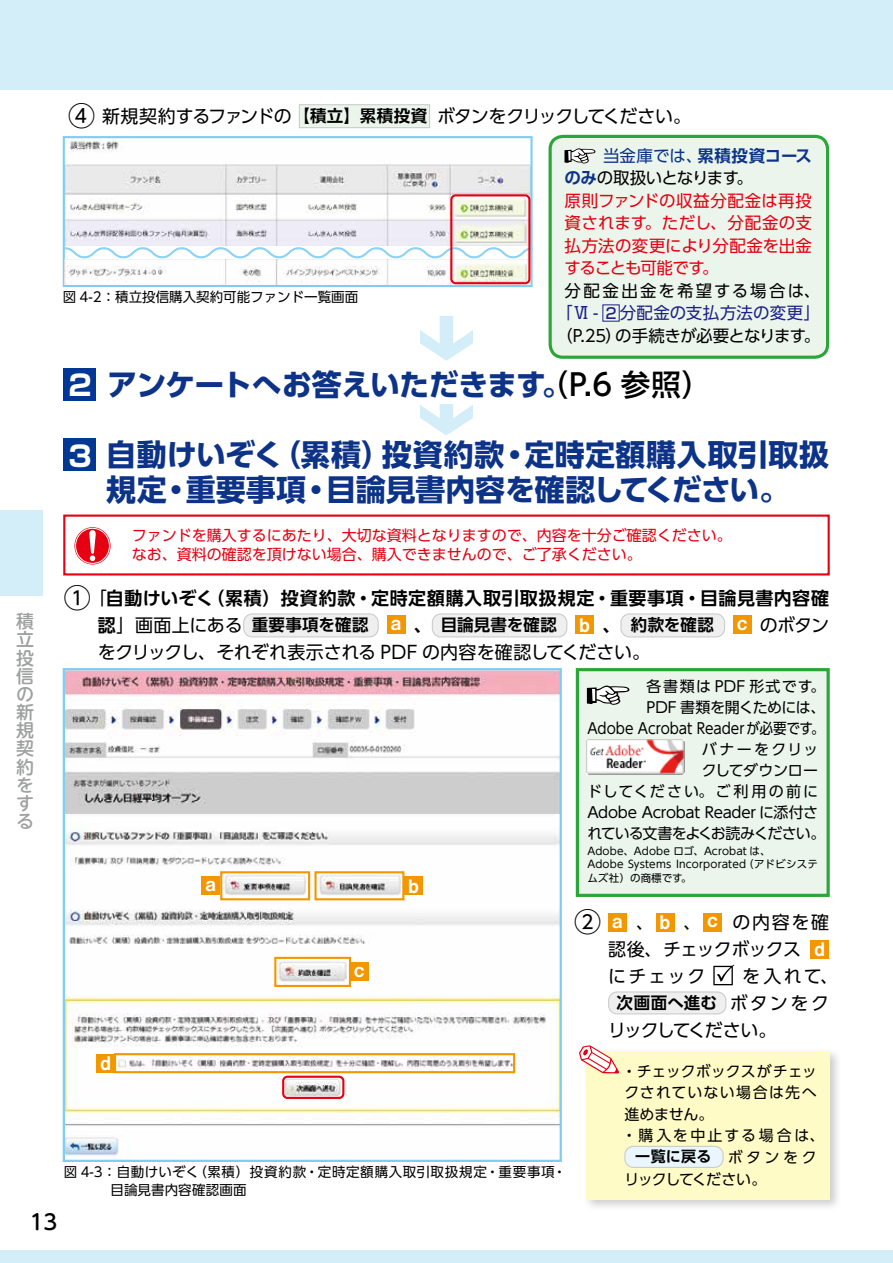
<style>
.page{position:relative;width:893px;height:1263px;background:#fff}
.page>*{position:absolute;margin:0;border:0;box-sizing:border-box;transform-origin:0 0}
.t1{font:700 30px/34.8px "UD Shin Go Pro";letter-spacing:-.005em;color:#0c3388;text-align:center}
.t2{font:700 30px "UD Shin Go Pro";letter-spacing:-.025em;color:#0c3388}
.t3{font:500 21px "UD Shin M Go Pro";color:#000}
.t4{font:18.6px "Midashi Go Pro MB31";color:#fff}
.t5{font:700 18px "UD Shin Go Pro De";letter-spacing:.03em;color:#000}
.t6{font:18px "UD Shin Go Pro";letter-spacing:-.03em;color:#000}
.t7{font:18px "UD Shin Go Pro";letter-spacing:-.065em;color:#000}
.t8{font:18px/26.8px "UD Shin Go Pro";letter-spacing:.055em;color:#000}
.t9{font:500 18px/18.1px "UD Shin M Go Pro";color:#9fa0a0;text-align:justify}
.t10{font:18px "UD Shin Go Pro";letter-spacing:-.085em;color:#000}
.t11{font:16.5px/22.5px "UD Shin Go Pro";letter-spacing:-.005em;color:#e60012}
.t12{font:16.5px/22.5px "UD Shin Go Pro";letter-spacing:.015em;color:#000;text-align:center}
.t13{font:700 16.5px "UD Shin Go Pro De";letter-spacing:.01em;color:#000}
.t14{font:700 16.5px "UD Shin Go Pro De";letter-spacing:.01em;color:#0c3388}
.t15{font:15px/19.5px "UD Shin Go Pro";color:#e60012}
.t16{font:15px/21.3px "UD Shin Go Pro";letter-spacing:.07em;color:#000}
.t17{font:15px "UD Shin Go Pro";letter-spacing:-.07em;color:#000}
.t18{font:15px "UD Shin Go Pro";letter-spacing:-.005em;color:#000;scale:.91 1}
.t19{font:15px "UD Shin Go Pro";letter-spacing:-.005em;color:#000}
.t20{font:15px "UD Shin Go Pro";letter-spacing:-.03em;color:#000}
.t21{font:15px "UD Shin Go Pro";letter-spacing:.145em;color:#000}
.t22{font:15px "UD Shin Go Pro";letter-spacing:.08em;color:#000}
.t23{font:700 15px "UD Shin Go Pro De";letter-spacing:.02em;color:#000}
.t24{font:15px "UD Shin Go Pro";letter-spacing:.155em;color:#000}
.t25{font:13.5px/18px "UD Shin Go Pro";letter-spacing:.04em;color:#000}
.t26{font:13.5px "UD Shin Go Pro";letter-spacing:.01em;color:#000}
.t27{font:10.5px/13.5px "UD Shin Go Pro";letter-spacing:.015em;color:#000}
.s1{font-size:27px}
.s2{font-family:"UD Shin Go Pro De";font-weight:700;font-size:16.5px}
.s3{font-family:"UD Shin Go Pro";font-weight:400}
.s4{font-family:"UD Shin Go Pro De";font-weight:700;color:#0c3388}
.s5{color:#000}
.s6{color:#1d2088}
.s7{font-family:"G Shin Go Pro";font-weight:500;font-size:15px;color:#1d2088}
.s8{font-family:"Shin Go Pro";font-size:28.5px;color:#fff}
.s9{font-weight:500;color:#000}
.s10{font-family:"UD Shin Go Pro";font-weight:400;font-size:27px}
.s11{font-size:18px}
.s12{font-family:"UD Shin Go Pro";font-weight:400;font-size:18px}
.s13{font-family:"Midashi Go Pro MB31";font-weight:400;font-size:18.6px;color:#fff}
.s14{font-family:"Midashi Go Pro MB31";font-size:18.6px;color:#fff}
</style>
<div class="page">
<div style="left:0;top:1250px;width:893px;height:13px;background:#d3edf9"></div>
<div style="left:0;top:0;width:893px;height:89px;background:#d3edf9"></div>
<div style="left:0;top:510px;width:43px;height:85px;background:#d3edf9"></div>
<div style="left:299px;top:105px;width:131px;height:23px;background:#ebf5ec"></div>
<div style="left:299px;top:104px;width:131px;height:24px;border:1px solid #c9caca"></div>
<div style="left:64px;top:368px;width:32px;height:33px;background:#003894"></div>
<div style="left:64px;top:439px;width:32px;height:32px;background:#003894"></div>
<div style="left:244px;top:614px;width:134px;height:23px;background:#efefef;border-radius:9px"></div>
<div style="left:243px;top:613px;width:136px;height:24px;border:1px solid #c9caca;border-radius:9px"></div>
<div style="left:387px;top:615px;width:18px;height:19px;background:#f39700"></div>
<div style="left:432px;top:614px;width:135px;height:23px;background:#efefef;border-radius:9px"></div>
<div style="left:432px;top:613px;width:135px;height:24px;border:1px solid #c9caca;border-radius:9px"></div>
<div style="left:575px;top:615px;width:19px;height:19px;background:#f39700"></div>
<div style="left:621px;top:614px;width:104px;height:23px;background:#efefef;border-radius:9px"></div>
<div style="left:620px;top:613px;width:105px;height:24px;border:1px solid #c9caca;border-radius:9px"></div>
<div style="left:733px;top:615px;width:19px;height:19px;background:#f39700"></div>
<div style="left:608px;top:913px;width:19px;height:18px;background:#f39700"></div>
<div style="left:656px;top:913px;width:18px;height:18px;background:#f39700"></div>
<div style="left:703px;top:913px;width:19px;height:18px;background:#f39700"></div>
<div style="left:810px;top:940px;width:19px;height:18px;background:#f39700"></div>
<svg style="left:713px;top:964px;width:21px;height:21px"></svg>
<div style="left:609px;top:992px;width:117px;height:22px;background:#efefef;border-radius:9px"></div>
<div style="left:608px;top:991px;width:118px;height:23px;border:1px solid #c9caca;border-radius:9px"></div>
<div style="left:550px;top:136px;width:278px;height:221px;background:#ebf5ec;border-radius:13px"></div>
<svg style="left:564px;top:148px;width:31px;height:15px"></svg>
<div style="left:549px;top:135px;width:280px;height:224px;border:3px solid #2aa738;border-radius:13px"></div>
<img style="left:66px;top:140px;width:464px;height:105px">
<div style="left:63px;top:136px;width:470px;height:151px;border:2px solid #7ecef4"></div>
<img style="left:66px;top:671px;width:493px;height:485px">
<div style="left:63px;top:668px;width:499px;height:494px;border:2px solid #7ecef4"></div>
<img style="left:65px;top:259px;width:465px;height:25px">
<svg style="left:63px;top:246px;width:470px;height:13px"></svg>
<svg style="left:420px;top:316px;width:53px;height:45px"></svg>
<svg style="left:420px;top:404px;width:53px;height:31px"></svg>
<div style="left:577px;top:670px;width:251px;height:225px;background:#ebf5ec"></div>
<div style="left:576px;top:668px;width:254px;height:229px;border:3px solid #2aa738"></div>
<img style="left:587px;top:740px;width:98px;height:34px">
<svg style="left:587px;top:686px;width:42px;height:19px"></svg>
<div style="left:582px;top:1047px;width:260px;height:165px;background:#000;opacity:.2"></div>
<div style="left:586px;top:1051px;width:244px;height:148px;background:#fffbc7"></div>
<div style="left:625px;top:1146px;width:98px;height:21px;background:#eaf6fd;border-radius:9px"></div>
<div style="left:624px;top:1146px;width:100px;height:22px;border:1px solid #c9caca;border-radius:9px"></div>
<svg style="left:579px;top:1045px;width:40px;height:28px"></svg>
<div style="left:201px;top:876px;width:19px;height:19px;background:#f39700"></div>
<div style="left:404px;top:876px;width:19px;height:19px;background:#f39700"></div>
<div style="left:350px;top:962px;width:19px;height:19px;background:#f39700"></div>
<div style="left:220px;top:871px;width:90px;height:29px;border:2px solid #f39700"></div>
<div style="left:314px;top:871px;width:90px;height:29px;border:2px solid #f39700"></div>
<div style="left:274px;top:957px;width:77px;height:30px;border:2px solid #f39700"></div>
<div style="left:114px;top:1053px;width:401px;height:20px;border:2px solid #f39700"></div>
<div style="left:96px;top:1054px;width:19px;height:18px;background:#f39700"></div>
<div style="left:282px;top:1076px;width:62px;height:23px;border:2px solid #e60012;border-radius:4px"></div>
<div style="left:450px;top:194px;width:80px;height:90px;border:2px solid #e60012;border-radius:4px"></div>
<div style="left:63px;top:514px;width:767px;height:61px;border:2px solid #e60012"></div>
<svg style="left:74px;top:527px;width:37px;height:37px"></svg>
<p class="t7" style="left:68px;top:102px;width:625px"><span class="s1">④</span> 新規契約するファンドの <span class="s2">【積立】累積投資</span> ボタンをクリックしてください。</p>
<p class="t26" style="left:63px;top:286px;width:297px">図 4-2：積立投信購入契約可能ファンド一覧画面</p>
<p class="t14" style="left:603px;top:142px;width:210px"><span class="s3">当金庫では、</span>累積投資コース</p>
<p class="t11" style="left:564px;top:166px;width:249px"><span class="s4">のみ</span><span class="s5">の取扱いとなります。<br></span>原則ファンドの収益分配金は再投資されます。ただし、分配金の支払方法の変更により分配金を出金することも可能です。</p>
<p class="t12" style="left:556px;top:279px;width:265px">分配金出金を希望する場合は、<span class="s6">「Ⅵ -</span> <span class="s7">2</span> <span class="s6">分配金の支払方法の変更」</span>（P.25）の手続きが必要となります。</p>
<h1 class="t2" style="left:68px;top:360px;width:645px"><span class="s8">2</span> アンケートへお答えいただきます。<span class="s9">（P.6 参照）</span></h1>
<h1 class="t1" style="left:68px;top:437px;width:762px"><span class="s8">3</span> 自動けいぞく（累積）投資約款・定時定額購入取引取扱規定・重要事項・目論見書内容を確認してください。</h1>
<p class="t15" style="left:132px;top:525px;width:601px">ファンドを購入するにあたり、大切な資料となりますので、内容を十分ご確認ください。なお、資料の確認を頂けない場合、購入できませんので、ご了承ください。</p>
<p class="t9" style="left:16px;top:611px;width:19px">積立投信の新規契約をする</p>
<h2 class="t3" style="left:30px;top:1204px;width:29px">13</h2>
<p class="t5" style="left:64px;top:583px;width:767px"><span class="s10">①</span><span class="s3">「</span>自動けいぞく（累積）投資約款・定時定額購入取引取扱規定・重要事項・目論見書内容確</p>
<p class="t13" style="left:98px;top:611px;width:733px"><span class="s11">認</span><span class="s12">」画面上にある</span>重要事項を確認 <span class="s13">a</span> <span class="s11">、</span>目論見書を確認 <span class="s13">b</span> <span class="s11">、</span> 約款を確認 <span class="s13">c</span> <span class="s12">のボタン</span></p>
<p class="t6" style="left:98px;top:637px;width:554px">をクリックし、それぞれ表示される PDF の内容を確認してください。</p>
<p class="t4" style="left:206px;top:869px;width:12px">a</p>
<p class="t4" style="left:409px;top:871px;width:12px">b</p>
<p class="t4" style="left:100px;top:1048px;width:12px">d</p>
<p class="t4" style="left:354px;top:955px;width:12px">c</p>
<p class="t25" style="left:110px;top:1163px;width:457px;text-indent:-47px">図 4-3：自動けいぞく（累積）投資約款・定時定額購入取引取扱規定・重要事項・目論見書内容確認画面</p>
<p class="t22" style="left:646px;top:674px;width:181px">各書類は PDF 形式です。</p>
<p class="t20" style="left:646px;top:695px;width:181px">PDF 書類を開くためには、</p>
<p class="t18" style="left:587px;top:716px;width:262px">Adobe Acrobat Readerが必要です。</p>
<p class="t24" style="left:702px;top:737px;width:118px">バナーをクリッ</p>
<p class="t20" style="left:702px;top:758px;width:118px">クしてダウンロー</p>
<p class="t21" style="left:587px;top:779px;width:233px">ドしてください。ご利用の前に</p>
<p class="t19" style="left:587px;top:800px;width:232px">Adobe Acrobat Reader に添付さ</p>
<p class="t17" style="left:587px;top:821px;width:239px">れている文書をよくお読みください。</p>
<p class="t27" style="left:587px;top:843px;width:232px">Adobe、Adobe ロゴ、Acrobat は、<br>Adobe Systems Incorporated（アドビシステムズ社）の商標です。</p>
<p class="t8" style="left:608px;top:908px;width:223px;text-indent:-34px"><span class="s1">②</span> <span class="s14">a</span> 、 <span class="s14">b</span> 、 <span class="s14">c</span> の内容を確認後、チェックボックス <span class="s14">d</span>にチェック</p>
<p class="t6" style="left:742px;top:961px;width:97px">を入れて、</p>
<p class="t13" style="left:617px;top:989px;width:214px">次画面へ進む <span class="s12">ボタンをク</span></p>
<p class="t10" style="left:608px;top:1015px;width:170px">リックしてください。</p>
<p class="t16" style="left:622px;top:1060px;width:204px">・チェックボックスがチェックされていない場合は先へ進めません。<br>・購入を中止する場合は、</p>
<p class="t23" style="left:635px;top:1144px;width:183px">一覧に戻る <span class="s3">ボタンをク</span></p>
<p class="t17" style="left:624px;top:1167px;width:144px">リックしてください。</p>
</div>
